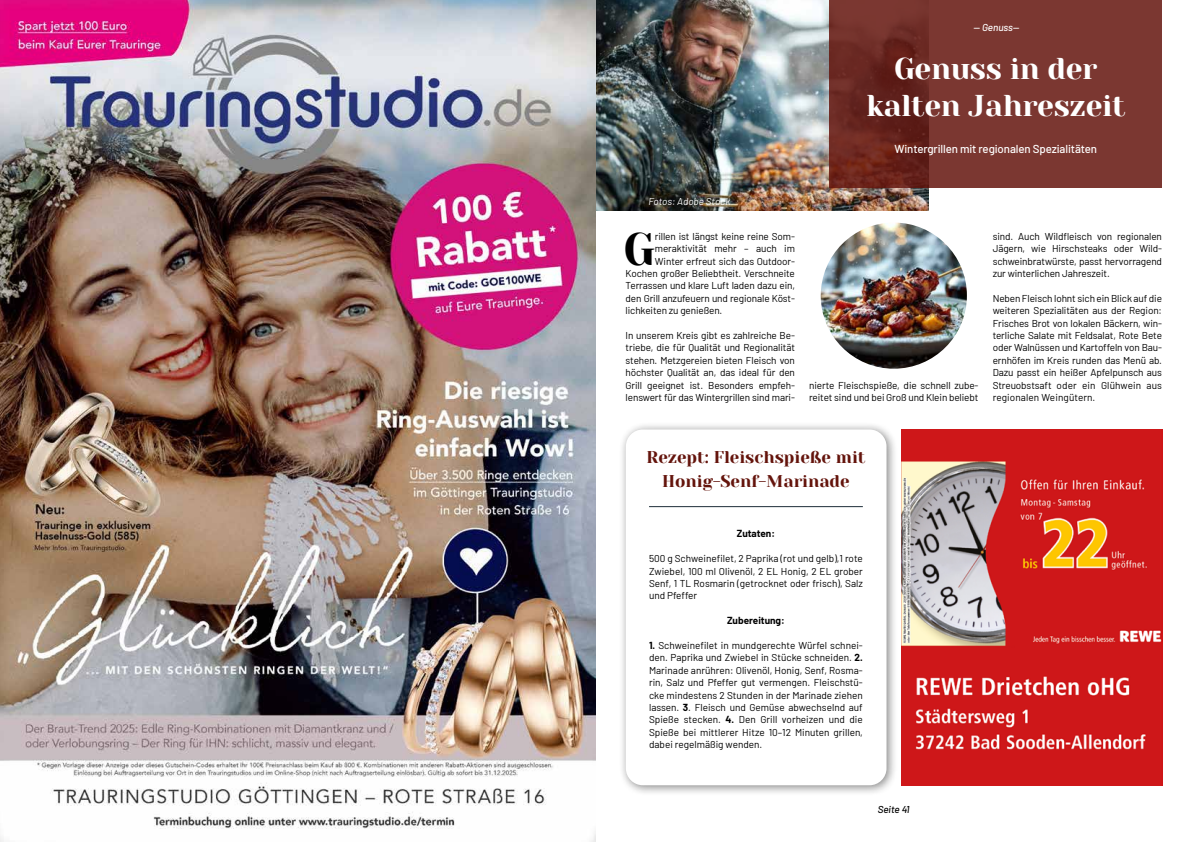
<style>
.page{position:relative;width:1191px;height:842px;background:#fff}
.page>*{position:absolute;margin:0;border:0;box-sizing:border-box;transform-origin:0 0}
.t1{font:45.4px "Yeseva One";color:#000}
.t2{font:30px/37px "Yeseva One";letter-spacing:-.01em;color:#fff;text-align:center}
.t3{font:17px/24px "Yeseva One";color:#64140c;text-align:center}
.t4{font:500 11.5px "Barlow";letter-spacing:-.01em;color:#fff}
.t5{font:10px/12.4px "Barlow";letter-spacing:-.01em;color:#000;text-align:justify}
.t6{font:700 10px "Barlow";color:#000}
.t7{font:italic 10px "Barlow";letter-spacing:-.005em;color:#fff}
.t8{font:italic 500 10px "Barlow";color:#fff}
.t9{font:italic 500 10px "Barlow";color:#000}
.s1{font-weight:700}
</style>
<div class="page">
<img style="left:595px;top:0;width:333px;height:210px">
<svg style="left:829px;top:0;width:333px;height:187px;fill:#7b3731"></svg>
<img style="left:901px;top:429px;width:261px;height:356px">
<div style="left:618px;top:422px;width:280px;height:375px;background:#000;opacity:.49"></div>
<div style="left:626px;top:429px;width:260px;height:356px;background:#fff;border-radius:17px"></div>
<hr style="left:649px;top:506px;width:214px;height:1px;background:#1d2d39">
<img style="left:820px;top:223px;width:147px;height:146px;border-radius:73px">
<img style="left:0;top:0;width:595px;height:842px">
<p class="t8" style="left:973px;top:20px;width:47px">— Genuss—</p>
<h2 class="t2" style="left:866px;top:49px;width:261px">Genuss in der kalten Jahreszeit</h2>
<p class="t4" style="left:894px;top:141px;width:204px">Wintergrillen mit regionalen Spezialitäten</p>
<p class="t7" style="left:648px;top:194px;width:83px">Fotos: Adobe Stock</p>
<h1 class="t1" style="left:623px;top:216px;width:33px">G</h1>
<p class="t5" style="left:655px;top:229px;width:141px">rillen ist längst keine reine Som-</p>
<p class="t5" style="left:655px;top:242px;width:142px">meraktivität mehr – auch im</p>
<p class="t5" style="left:655px;top:254px;width:141px">Winter erfreut sich das Outdoor-</p>
<p class="t5" style="left:625px;top:266px;width:171px">Kochen großer Beliebtheit. Verschneite</p>
<p class="t5" style="left:625px;top:279px;width:171px">Terrassen und klare Luft laden dazu ein,</p>
<p class="t5" style="left:625px;top:291px;width:171px">den Grill anzufeuern und regionale Köst-</p>
<p class="t5" style="left:625px;top:304px;width:98px">lichkeiten zu genießen.</p>
<p class="t5" style="left:625px;top:328px;width:171px">In unserem Kreis gibt es zahlreiche Be&shy;triebe, die für Qualität und Regionalität stehen. Metzgereien bieten Fleisch von höchster Qualität an, das ideal für den Grill geeignet ist. Besonders empfeh&shy;lenswert für das Wintergrillen sind mari-</p>
<p class="t5" style="left:809px;top:378px;width:171px">nierte Fleischspieße, die schnell zube&shy;reitet sind und bei Groß und Klein beliebt</p>
<p class="t5" style="left:992px;top:229px;width:171px">sind. Auch Wildfleisch von regionalen Jägern, wie Hirschsteaks oder Wild&shy;schweinbratwürste, passt hervorragend zur winterlichen Jahreszeit.</p>
<p class="t5" style="left:992px;top:291px;width:171px">Neben Fleisch lohnt sich ein Blick auf die weiteren Spezialitäten aus der Region:<br>Frisches Brot von lokalen Bäckern, win&shy;terliche Salate mit Feldsalat, Rote Bete oder Walnüssen und Kartoffeln von Bau&shy;ernhöfen im Kreis runden das Menü ab.<br>Dazu passt ein heißer Apfelpunsch aus Streuobstsaft oder ein Glühwein aus regionalen Weingütern.</p>
<h3 class="t3" style="left:646px;top:445px;width:220px">Rezept: Fleischspieße mit<br>Honig-Senf-Marinade</h3>
<p class="t6" style="left:737px;top:526px;width:40px">Zutaten:</p>
<p class="t5" style="left:649px;top:552px;width:215px">500 g Schweinefilet, 2 Paprika (rot und gelb),1 rote Zwiebel, 100 ml Olivenöl, 2 EL Honig, 2 EL grober Senf, 1 TL Rosmarin (getrocknet oder frisch), Salz und Pfeffer</p>
<p class="t6" style="left:727px;top:613px;width:59px">Zubereitung:</p>
<p class="t5" style="left:649px;top:638px;width:215px"><span class="s1">1.</span> Schweinefilet in mundgerechte Würfel schnei&shy;den. Paprika und Zwiebel in Stücke schneiden. <span class="s1">2.<br></span>Marinade anrühren: Olivenöl, Honig, Senf, Rosma&shy;rin, Salz und Pfeffer gut vermengen. Fleischstü&shy;cke mindestens 2 Stunden in der Marinade ziehen lassen. <span class="s1">3</span>. Fleisch und Gemüse abwechselnd auf Spieße stecken. <span class="s1">4.</span> Den Grill vorheizen und die Spieße bei mittlerer Hitze 10–12 Minuten grillen, dabei regelmäßig wenden.</p>
<p class="t9" style="left:877px;top:802px;width:33px">Seite 41</p>
</div>
